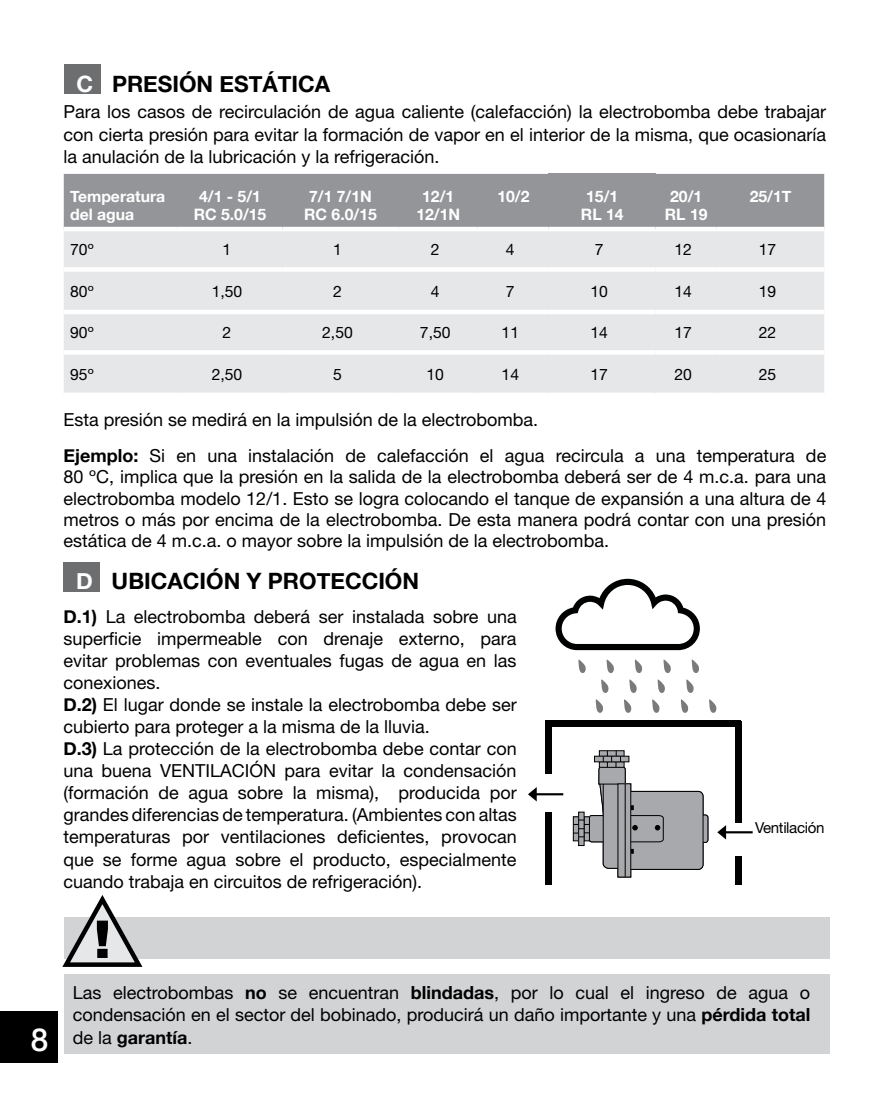
<style>
.page{position:relative;width:893px;height:1117px;background:#fff}
.page>*{position:absolute;margin:0;border:0;box-sizing:border-box;transform-origin:0 0}
.t1{font:500 31.5px "Helvetica Neue";color:#fff}
.t2{font:700 22.5px "Helvetica Neue";color:#000}
.t3{font:18px/22.1px "Helvetica Neue";color:#000;text-align:justify}
.t4{font:700 15.75px/18px "Helvetica Neue";color:#fff;text-align:center}
.t5{font:15.75px "Helvetica Neue";color:#000}
.t6{font:15.08px "Helvetica Neue";letter-spacing:-.025em;color:#000}
.s1{color:#fff}
.s2{font-weight:700}
</style>
<div class="page">
<div style="left:0;top:1011px;width:58px;height:51px;background:#000"></div>
<div style="left:64px;top:917px;width:765px;height:41px;background:#d1d3d4"></div>
<div style="left:64px;top:973px;width:765px;height:79px;background:#d1d3d4"></div>
<svg style="left:62px;top:895px;width:84px;height:72px"></svg>
<div style="left:546px;top:812px;width:6px;height:72px;background:#000"></div>
<div style="left:546px;top:720px;width:6px;height:53px;background:#000"></div>
<svg style="left:555px;top:578px;width:145px;height:72px"></svg>
<svg style="left:652px;top:659px;width:19px;height:54px"></svg>
<svg style="left:681px;top:659px;width:18px;height:54px"></svg>
<svg style="left:709px;top:699px;width:8px;height:14px"></svg>
<svg style="left:624px;top:659px;width:19px;height:54px"></svg>
<svg style="left:578px;top:659px;width:8px;height:14px"></svg>
<svg style="left:595px;top:659px;width:19px;height:54px"></svg>
<div style="left:735px;top:720px;width:6px;height:101px;background:#000"></div>
<div style="left:546px;top:720px;width:195px;height:6px;background:#000"></div>
<div style="left:735px;top:856px;width:6px;height:28px;background:#000"></div>
<hr style="left:530px;top:793px;width:33px;height:2px;background:#000">
<svg style="left:528px;top:787px;width:9px;height:14px"></svg>
<hr style="left:719px;top:831px;width:34px;height:2px;background:#000">
<svg style="left:717px;top:825px;width:9px;height:14px"></svg>
<div style="left:64px;top:64px;width:37px;height:29px;background:#6c6e70"></div>
<div style="left:63px;top:561px;width:37px;height:30px;background:#6c6e70"></div>
<div style="left:589px;top:815px;width:19px;height:26px;background:#a7a9ac;border-radius:2px"></div>
<div style="left:589px;top:815px;width:20px;height:26px;border:1px solid #000;border-radius:2px"></div>
<svg style="left:689px;top:814px;width:19px;height:28px"></svg>
<div style="left:689px;top:814px;width:19px;height:28px;border:1px solid #000;border-radius:3px"></div>
<div style="left:616px;top:791px;width:87px;height:78px;background:#a7a9ac;border-radius:5px"></div>
<div style="left:616px;top:791px;width:87px;height:78px;border:1px solid #000;border-radius:5px"></div>
<div style="left:603px;top:778px;width:21px;height:90px;background:#a7a9ac;border-radius:5px"></div>
<div style="left:603px;top:778px;width:21px;height:90px;border:1px solid #000;border-radius:5px"></div>
<div style="left:618px;top:783px;width:13px;height:93px;background:#a7a9ac"></div>
<div style="left:618px;top:783px;width:13px;height:93px;border:1px solid #000"></div>
<hr style="left:625px;top:783px;width:1px;height:93px;background:#000">
<div style="left:573px;top:816px;width:6px;height:24px;background:#a7a9ac"></div>
<div style="left:573px;top:816px;width:6px;height:24px;border:1px solid #000"></div>
<div style="left:584px;top:816px;width:5px;height:24px;background:#a7a9ac"></div>
<div style="left:584px;top:816px;width:6px;height:24px;border:1px solid #000"></div>
<div style="left:579px;top:811px;width:5px;height:34px;background:#a7a9ac"></div>
<div style="left:578px;top:811px;width:6px;height:34px;border:1px solid #000"></div>
<svg style="left:573px;top:819px;width:16px;height:18px"></svg>
<div style="left:594px;top:756px;width:35px;height:5px;background:#a7a9ac"></div>
<div style="left:594px;top:756px;width:35px;height:5px;border:1px solid #000"></div>
<svg style="left:599px;top:750px;width:64px;height:91px"></svg>
<div style="left:64px;top:174px;width:760px;height:53px;background:#939598"></div>
<div style="left:548px;top:174px;width:108px;height:55px;background:#939598"></div>
<div style="left:64px;top:231px;width:760px;height:161px;background:#e6e7e8"></div>
<hr style="left:548px;top:227px;width:108px;height:4px;background:#fff">
<div style="left:64px;top:267px;width:113px;height:5px;background:#fff"></div>
<div style="left:177px;top:267px;width:105px;height:5px;background:#fff"></div>
<div style="left:282px;top:267px;width:116px;height:5px;background:#fff"></div>
<div style="left:398px;top:267px;width:80px;height:5px;background:#fff"></div>
<div style="left:478px;top:267px;width:70px;height:5px;background:#fff"></div>
<div style="left:548px;top:267px;width:108px;height:5px;background:#fff"></div>
<div style="left:656px;top:267px;width:60px;height:5px;background:#fff"></div>
<div style="left:716px;top:267px;width:108px;height:5px;background:#fff"></div>
<hr style="left:64px;top:310px;width:113px;height:4px;background:#fff">
<hr style="left:177px;top:310px;width:105px;height:4px;background:#fff">
<hr style="left:282px;top:310px;width:116px;height:4px;background:#fff">
<hr style="left:398px;top:310px;width:80px;height:4px;background:#fff">
<hr style="left:478px;top:310px;width:70px;height:4px;background:#fff">
<hr style="left:548px;top:310px;width:108px;height:4px;background:#fff">
<hr style="left:656px;top:310px;width:60px;height:4px;background:#fff">
<hr style="left:716px;top:310px;width:108px;height:4px;background:#fff">
<hr style="left:64px;top:350px;width:113px;height:4px;background:#fff">
<hr style="left:177px;top:350px;width:105px;height:4px;background:#fff">
<hr style="left:282px;top:350px;width:116px;height:4px;background:#fff">
<hr style="left:398px;top:350px;width:80px;height:4px;background:#fff">
<hr style="left:478px;top:350px;width:70px;height:4px;background:#fff">
<hr style="left:548px;top:350px;width:108px;height:4px;background:#fff">
<hr style="left:656px;top:350px;width:60px;height:4px;background:#fff">
<hr style="left:716px;top:350px;width:108px;height:4px;background:#fff">
<p class="t2" style="left:77px;top:67px;width:255px"><span class="s1">C</span> PRESIÓN ESTÁTICA</p>
<p class="t3" style="left:63px;top:100px;width:764px">Para los casos de recirculación de agua caliente (calefacción) la electrobomba debe trabajar con cierta presión para evitar la formación de vapor en el interior de la misma, que ocasionaría la anulación de la lubricación y la refrigeración.</p>
<p class="t4" style="left:70px;top:188px;width:97px;text-align:left">Temperatura del agua</p>
<p class="t4" style="left:194px;top:188px;width:74px">4/1 - 5/1<br>RC 5.0/15</p>
<p class="t4" style="left:304px;top:188px;width:74px">7/1 7/1N<br>RC 6.0/15</p>
<p class="t4" style="left:416px;top:188px;width:45px">12/1<br>12/1N</p>
<p class="t4" style="left:497px;top:188px;width:34px">10/2</p>
<p class="t4" style="left:581px;top:188px;width:44px">15/1<br>RL 14</p>
<p class="t4" style="left:665px;top:188px;width:44px">20/1<br>RL 19</p>
<p class="t4" style="left:750px;top:188px;width:43px">25/1T</p>
<p class="t5" style="left:70px;top:240px;width:25px">70º</p>
<p class="t5" style="left:223px;top:240px;width:10px">1</p>
<p class="t5" style="left:333px;top:240px;width:10px">1</p>
<p class="t5" style="left:431px;top:240px;width:10px">2</p>
<p class="t5" style="left:506px;top:240px;width:10px">4</p>
<p class="t5" style="left:595px;top:240px;width:10px">7</p>
<p class="t5" style="left:674px;top:240px;width:19px">12</p>
<p class="t5" style="left:759px;top:240px;width:19px">17</p>
<p class="t5" style="left:70px;top:282px;width:25px">80º</p>
<p class="t5" style="left:212px;top:282px;width:32px">1,50</p>
<p class="t5" style="left:333px;top:282px;width:10px">2</p>
<p class="t5" style="left:431px;top:282px;width:10px">4</p>
<p class="t5" style="left:506px;top:282px;width:10px">7</p>
<p class="t5" style="left:590px;top:282px;width:19px">10</p>
<p class="t5" style="left:674px;top:282px;width:19px">14</p>
<p class="t5" style="left:759px;top:282px;width:19px">19</p>
<p class="t5" style="left:70px;top:323px;width:25px">90º</p>
<p class="t5" style="left:223px;top:323px;width:10px">2</p>
<p class="t5" style="left:322px;top:323px;width:32px">2,50</p>
<p class="t5" style="left:420px;top:323px;width:32px">7,50</p>
<p class="t5" style="left:502px;top:323px;width:19px">11</p>
<p class="t5" style="left:590px;top:323px;width:19px">14</p>
<p class="t5" style="left:674px;top:323px;width:19px">17</p>
<p class="t5" style="left:759px;top:323px;width:19px">22</p>
<p class="t5" style="left:70px;top:365px;width:25px">95º</p>
<p class="t5" style="left:212px;top:365px;width:32px">2,50</p>
<p class="t5" style="left:333px;top:365px;width:10px">5</p>
<p class="t5" style="left:426px;top:365px;width:19px">10</p>
<p class="t5" style="left:502px;top:365px;width:19px">14</p>
<p class="t5" style="left:590px;top:365px;width:19px">17</p>
<p class="t5" style="left:674px;top:365px;width:19px">20</p>
<p class="t5" style="left:759px;top:365px;width:19px">25</p>
<p class="t3" style="left:63px;top:401px;width:764px;line-height:36px">Esta presión se medirá en la impulsión de la electrobomba.<br><span class="s2">Ejemplo:</span> Si en una instalación de calefacción el agua recircula a una temperatura de</p>
<p class="t3" style="left:63px;top:466px;width:764px;line-height:21.2px">80 ºC, implica que la presión en la salida de la electrobomba deberá ser de 4 m.c.a. para una electrobomba modelo 12/1. Esto se logra colocando el tanque de expansión a una altura de 4 metros o más por encima de la electrobomba. De esta manera podrá contar con una presión estática de 4 m.c.a. o mayor sobre la impulsión de la electrobomba.</p>
<p class="t2" style="left:76px;top:563px;width:344px"><span class="s1">D</span> UBICACIÓN Y PROTECCIÓN</p>
<p class="t3" style="left:63px;top:605px;width:455px;text-align:left"><span class="s2">D.1)</span> La electrobomba deberá ser instalada sobre una superficie impermeable con drenaje externo, para evitar problemas con eventuales fugas de agua en las conexiones.<br><span class="s2">D.2)</span> El lugar donde se instale la electrobomba debe ser cubierto para proteger a la misma de la lluvia.<br><span class="s2">D.3)</span> La protección de la electrobomba debe contar con una buena VENTILACIÓN para evitar la condensación (formación de agua sobre la misma), producida por grandes diferencias de temperatura. (Ambientes con altas temperaturas por ventilaciones deficientes, provocan que se forme agua sobre el producto, especialmente cuando trabaja en circuitos de refrigeración).</p>
<p class="t6" style="left:755px;top:818px;width:71px">Ventilación</p>
<h1 class="t1" style="left:31px;top:1014px;width:19px">8</h1>
<p class="t3" style="left:73px;top:980px;width:739px">Las electrobombas <span class="s2">no</span> se encuentran <span class="s2">blindadas</span>, por lo cual el ingreso de agua o condensación en el sector del bobinado, producirá un daño importante y una <span class="s2">pérdida total </span>de la <span class="s2">garantía</span>.</p>
</div>
